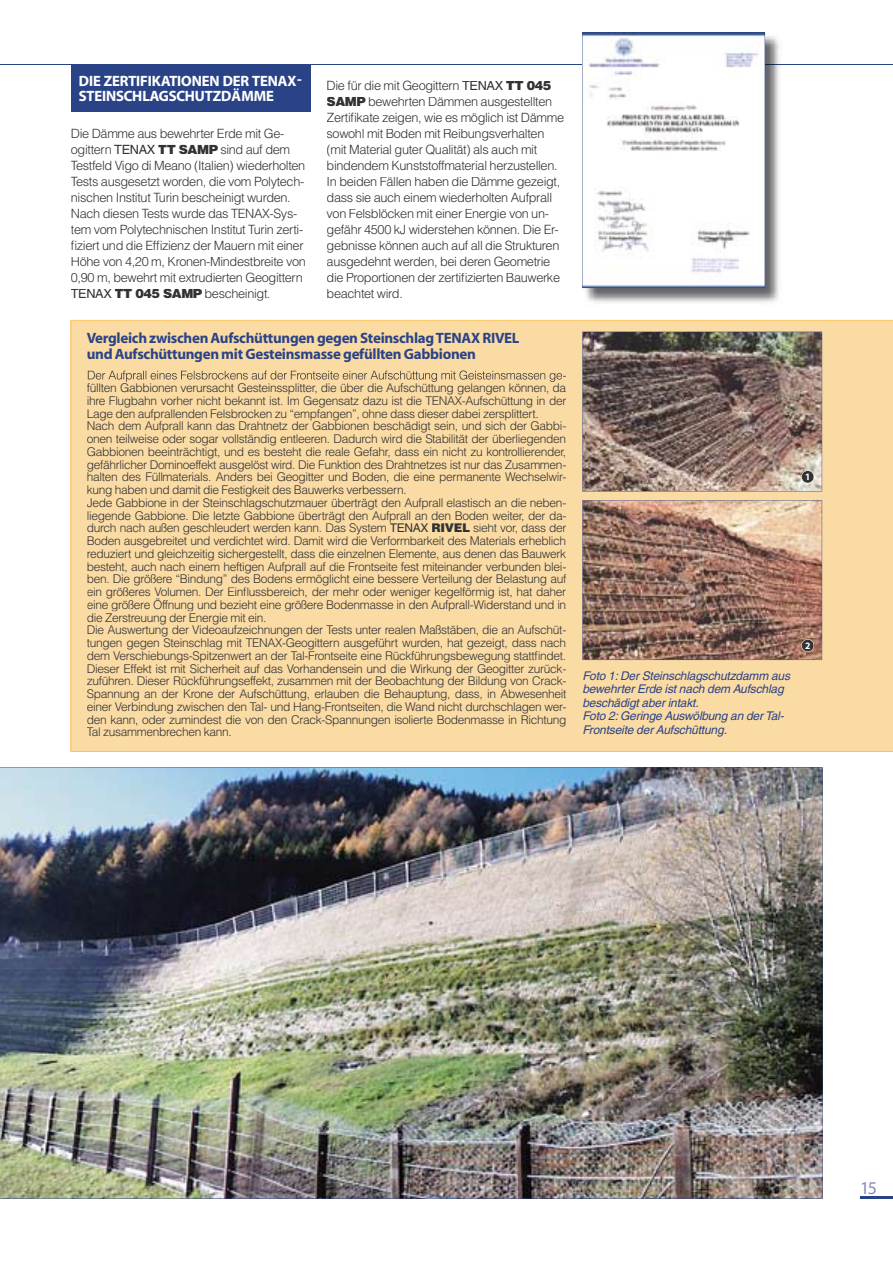
<style>
.page{position:relative;width:893px;height:1263px;background:#fff}
.page>*{position:absolute;margin:0;border:0;box-sizing:border-box;transform-origin:0 0}
.t1{font:18px "Myriad";color:#888bbb}
.t2{font:700 15px/16px "Myriad";letter-spacing:-.02em;color:#2a4387}
.t3{font:15px/15px "Myriad Headline";letter-spacing:-.005em;color:#fff}
.t4{font:300 12.75px/16px "Helvetica";letter-spacing:-.03em;color:#323235}
.t5{font:300 12px/12.8px "Helvetica";letter-spacing:-.03em;color:#323235}
.t6{font:italic 12px/13.5px "Helvetica";letter-spacing:-.015em;color:#2a4387}
.t7{font:9.75px "Myriad Headline";color:#fff}
.s1{font-weight:400}
.s2{font-weight:900}
</style>
<div class="page">
<hr style="left:0;top:64px;width:893px;height:1px;background:#2a4387">
<div style="left:71px;top:320px;width:822px;height:432px;background:#fbdba4"></div>
<hr style="left:861px;top:1196px;width:32px;height:3px;background:#2a4387">
<img style="left:0;top:767px;width:822px;height:432px">
<svg style="left:88px;top:370px;width:478px;height:12px;background:#dabf91"></svg>
<div style="left:87px;top:383px;width:479px;height:12px;background:#fbdba4"></div>
<div style="left:88px;top:396px;width:478px;height:11px;background:#fbdba4"></div>
<div style="left:88px;top:409px;width:450px;height:11px;background:#fbdba4"></div>
<div style="left:88px;top:421px;width:478px;height:12px;background:#fbdba4"></div>
<div style="left:87px;top:434px;width:479px;height:12px;background:#fbdba4"></div>
<div style="left:87px;top:447px;width:479px;height:11px;background:#fbdba4"></div>
<div style="left:88px;top:460px;width:478px;height:11px;background:#fbdba4"></div>
<div style="left:88px;top:472px;width:478px;height:12px;background:#fbdba4"></div>
<div style="left:88px;top:485px;width:318px;height:12px;background:#fbdba4"></div>
<div style="left:87px;top:498px;width:479px;height:11px;background:#fbdba4"></div>
<div style="left:88px;top:511px;width:478px;height:11px;background:#fbdba4"></div>
<div style="left:88px;top:523px;width:298px;height:12px;background:#fbdba4"></div>
<div style="left:390px;top:524px;width:38px;height:8px;background:#fbdba4"></div>
<div style="left:432px;top:524px;width:38px;height:8px;background:#fbdba4"></div>
<svg style="left:470px;top:524px;width:96px;height:10px"></svg>
<div style="left:88px;top:536px;width:478px;height:12px;background:#fbdba4"></div>
<div style="left:88px;top:549px;width:478px;height:11px;background:#fbdba4"></div>
<div style="left:88px;top:562px;width:478px;height:11px;background:#fbdba4"></div>
<div style="left:88px;top:574px;width:478px;height:12px;background:#fbdba4"></div>
<div style="left:87px;top:587px;width:479px;height:11px;background:#fbdba4"></div>
<div style="left:87px;top:599px;width:479px;height:12px;background:#fbdba4"></div>
<hr style="left:87px;top:598px;width:479px;height:1px;background:#323235">
<div style="left:88px;top:613px;width:177px;height:11px;background:#fbdba4"></div>
<div style="left:88px;top:625px;width:478px;height:12px;background:#fbdba4"></div>
<div style="left:87px;top:638px;width:479px;height:12px;background:#fbdba4"></div>
<div style="left:88px;top:651px;width:478px;height:11px;background:#fbdba4"></div>
<div style="left:88px;top:664px;width:478px;height:11px;background:#fbdba4"></div>
<div style="left:87px;top:676px;width:479px;height:12px;background:#fbdba4"></div>
<div style="left:87px;top:689px;width:479px;height:11px;background:#fbdba4"></div>
<div style="left:87px;top:702px;width:479px;height:11px;background:#fbdba4"></div>
<div style="left:88px;top:715px;width:478px;height:11px;background:#fbdba4"></div>
<div style="left:87px;top:728px;width:144px;height:8px;background:#fbdba4"></div>
<img style="left:582px;top:32px;width:197px;height:271px">
<img style="left:765px;top:64px;width:14px;height:1px">
<svg style="left:582px;top:32px;width:183px;height:256px"></svg>
<div style="left:71px;top:64px;width:240px;height:48px;background:#2a4387"></div>
<img style="left:582px;top:332px;width:240px;height:159px">
<img style="left:582px;top:500px;width:240px;height:160px">
<p class="t3" style="left:79px;top:74px;width:224px">DIE ZERTIFIKATIONEN DER TENAX-<br>STEINSCHLAGSCHUTZDÄMME</p>
<p class="t4" style="left:71px;top:125px;width:237px">Die Dämme aus bewehrter Erde mit Ge&shy;ogittern <span class="s1">TENAX</span> <span class="s2">TT SAMP</span> sind auf dem Testfeld Vigo di Meano (Italien) wiederholten Tests ausgesetzt worden, die vom Polytech&shy;nischen Institut Turin bescheinigt wurden.<br>Nach diesen Tests wurde das TENAX-Sys&shy;tem vom Polytechnischen Institut Turin zerti&shy;fiziert und die Effizienz der Mauern mit einer Höhe von 4,20 m, Kronen-Mindestbreite von 0,90 m, bewehrt mit extrudierten Geogittern <span class="s1">TENAX</span> <span class="s2">TT 045 SAMP</span> bescheinigt.</p>
<p class="t4" style="left:327px;top:77px;width:239px">Die für die mit Geogittern <span class="s1">TENAX</span> <span class="s2">TT 045<br>SAMP</span> bewehrten Dämmen ausgestellten Zertifikate zeigen, wie es möglich ist Dämme sowohl mit Boden mit Reibungsverhalten (mit Material guter Qualität) als auch mit bindendem Kunststoffmaterial herzustellen.<br>In beiden Fällen haben die Dämme gezeigt, dass sie auch einem wiederholten Aufprall von Felsblöcken mit einer Energie von un&shy;gefähr 4500 kJ widerstehen können. Die Er&shy;gebnisse können auch auf all die Strukturen ausgedehnt werden, bei deren Geometrie die Proportionen der zertifizierten Bauwerke beachtet wird.</p>
<p class="t2" style="left:87px;top:331px;width:434px">Vergleich zwischen Aufschüttungen gegen Steinschlag TENAX RIVEL und Aufschüttungen mit Gesteinsmasse gefüllten Gabbionen</p>
<p class="t5" style="left:87px;top:381px;width:481px">füllten Gabbionen verursacht Gesteinssplitter, die über die Aufschüttung gelangen können, da ihre Flugbahn vorher nicht bekannt ist. Im Gegensatz dazu ist die TENAX-Aufschüttung in der Lage den aufprallenden Felsbrocken zu “empfangen”, ohne dass dieser dabei zersplittert.<br>Nach dem Aufprall kann das Drahtnetz der Gabbionen beschädigt sein, und sich der Gabbi&shy;onen teilweise oder sogar vollständig entleeren. Dadurch wird die Stabilität der überliegenden Gabbionen beeinträchtigt, und es besteht die reale Gefahr, dass ein nicht zu kontrollierender, gefährlicher Dominoeffekt ausgelöst wird. Die Funktion des Drahtnetzes ist nur das Zusammen&shy;halten des Füllmaterials. Anders bei Geogitter und Boden, die eine permanente Wechselwir&shy;kung haben und damit die Festigkeit des Bauwerks verbessern.<br>Jede Gabbione in der Steinschlagschutzmauer überträgt den Aufprall elastisch an die neben&shy;liegende Gabbione. Die letzte Gabbione überträgt den Aufprall an den Boden weiter, der da&shy;durch nach außen geschleudert werden kann. Das System <span class="s1">TENAX</span> <span class="s2">RIVEL</span> sieht vor, dass der Boden ausgebreitet und verdichtet wird. Damit wird die Verformbarkeit des Materials erheblich reduziert und gleichzeitig sichergestellt, dass die einzelnen Elemente, aus denen das Bauwerk besteht, auch nach einem heftigen Aufprall auf die Frontseite fest miteinander verbunden blei&shy;ben. Die größere “Bindung” des Bodens ermöglicht eine bessere Verteilung der Belastung auf ein größeres Volumen. Der Einflussbereich, der mehr oder weniger kegelförmig ist, hat daher eine größere Öffnung und bezieht eine größere Bodenmasse in den Aufprall-Widerstand und in die Zerstreuung der Energie mit ein.<br>Die Auswertung der Videoaufzeichnungen der Tests unter realen Maßstäben, die an Aufschüt&shy;tungen gegen Steinschlag mit TENAX-Geogittern ausgeführt wurden, hat gezeigt, dass nach dem Verschiebungs-Spitzenwert an der Tal-Frontseite eine Rückführungsbewegung stattfindet.<br>Dieser Effekt ist mit Sicherheit auf das Vorhandensein und die Wirkung der Geogitter zurück&shy;zuführen. Dieser Rückführungseffekt, zusammen mit der Beobachtung der Bildung von Crack-Spannung an der Krone der Aufschüttung, erlauben die Behauptung, dass, in Abwesenheit einer Verbindung zwischen den Tal- und Hang-Frontseiten, die Wand nicht durchschlagen wer&shy;den kann, oder zumindest die von den Crack-Spannungen isolierte Bodenmasse in Richtung Tal zusammenbrechen kann.</p>
<p class="t7" style="left:805px;top:472px;width:7px">1</p>
<p class="t6" style="left:582px;top:669px;width:209px">Foto 1: Der Steinschlagschutzdamm aus bewehrter Erde ist nach dem Aufschlag beschädigt aber intakt.<br>Foto 2: Geringe Auswölbung an der Tal-Frontseite der Aufschüttung.</p>
<p class="t7" style="left:805px;top:640px;width:7px">2</p>
<h1 class="t1" style="left:860px;top:1179px;width:19px">15</h1>
</div>
